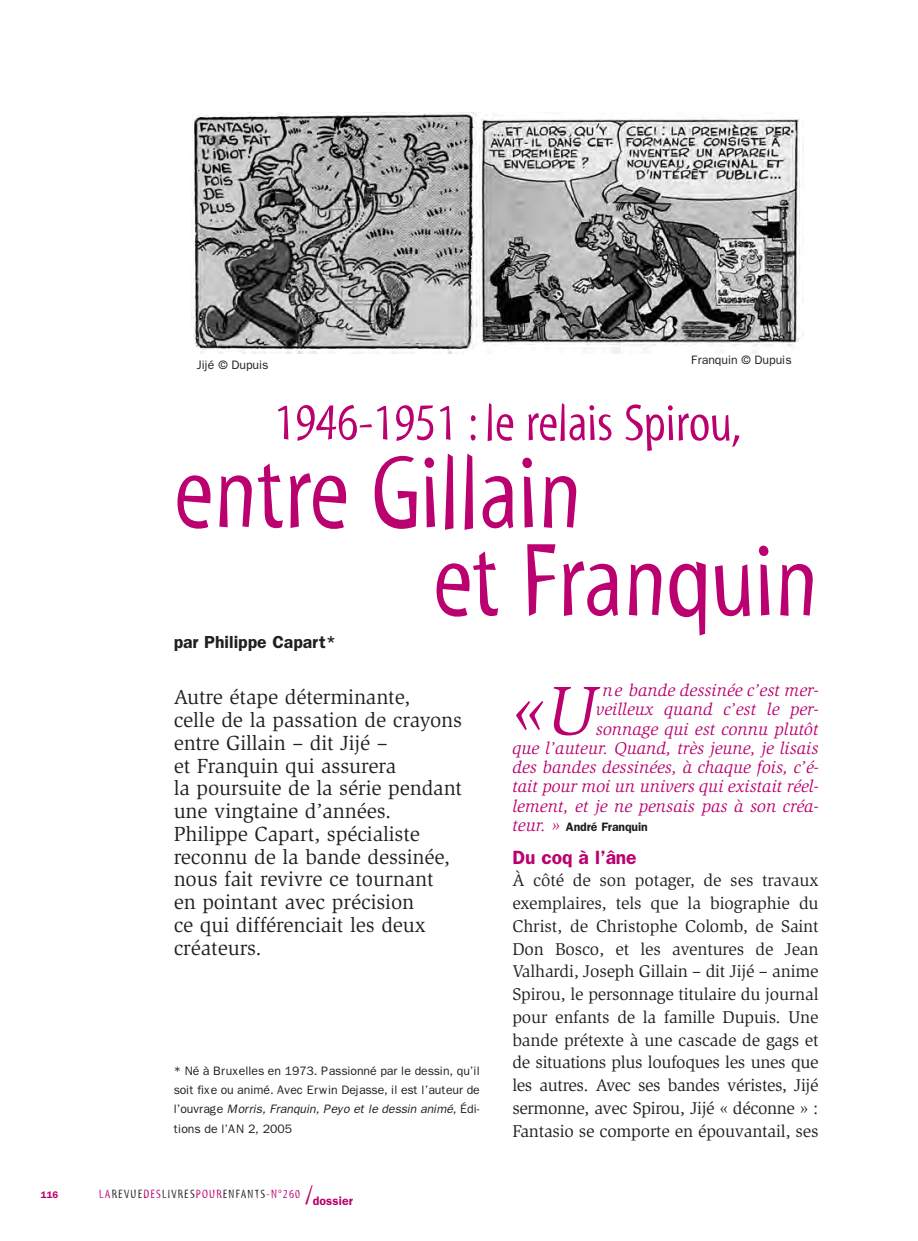
<style>
.page{position:relative;width:918px;height:1241px;background:#fff}
.page>*{position:absolute;margin:0;border:0;box-sizing:border-box;transform-origin:0 0}
.t1{font:105px/87.9px "Myriad Tilt";color:#bb016f}
.t2{font:italic 70.88px "Slimbach";color:#bb016f}
.t3{font:52.5px "Myriad Tilt";color:#bb016f}
.t4{font:21px/22.8px "Slimbach";letter-spacing:-.005em;color:#231f20}
.t5{font:600 19.25px "Franklin Gothic";letter-spacing:-.005em;color:#bb016f}
.t6{font:17.5px/22.8px "Slimbach";letter-spacing:-.01em;color:#231f20;text-align:justify}
.t7{font:italic 17.5px/19.2px "Slimbach";color:#bb016f;text-align:right}
.t8{font:600 17.5px "Franklin Gothic";color:#231f20}
.t9{font:12.25px/19.2px "Franklin Gothic";letter-spacing:-.005em;color:#231f20;text-align:justify}
.t10{font:12.25px "Myriad Tilt";letter-spacing:.1em;color:#231f20}
.t11{font:600 12.25px "Franklin Gothic";letter-spacing:-.005em;color:#231f20}
.t12{font:600 9.62px "Franklin Gothic";color:#bb016f}
.s1{font-family:"Slimbach";font-weight:400;font-style:italic;font-size:17.5px;color:#bb016f}
.s2{font-style:italic}
.s3{color:#bb016f}
.s4{font-size:26.25px;color:#bb016f}
.s5{font-family:"Franklin Gothic";font-weight:600;color:#bb016f}
</style>
<div class="page">
<img style="left:192px;top:113px;width:612px;height:240px">
<p class="t12" style="left:41px;top:1188px;width:19px">116</p>
<p class="t9" style="left:197px;top:355px;width:73px">Jijé © Dupuis</p>
<p class="t9" style="left:691px;top:350px;width:102px">Franquin © Dupuis</p>
<h3 class="t3" style="left:274px;top:403px;width:469px">1946-1951 : le relais Spirou,</h3>
<h1 class="t1" style="left:433px;top:456px;width:387px;text-indent:-259px">entre Gillain<br>et Franquin</h1>
<p class="t8" style="left:174px;top:631px;width:164px">par Philippe Capart*</p>
<h2 class="t2" style="left:512px;top:683px;width:85px">« U</h2>
<p class="t7" style="left:512px;top:681px;width:308px">ne bande dessinée c’est mer-<br>veilleux quand c’est le per-<br>sonnage qui est connu plutôt<br>que l’auteur. Quand, très jeune, je lisais des bandes dessinées, à chaque fois, c’é&shy;tait pour moi un univers qui existait réel&shy;lement, et je ne pensais pas à son créa-</p>
<p class="t11" style="left:512px;top:819px;width:137px"><span class="s1">teur. »</span> André Franquin</p>
<p class="t5" style="left:512px;top:845px;width:126px">Du coq à l’âne</p>
<p class="t6" style="left:512px;top:870px;width:308px">À côté de son potager, de ses travaux exemplaires, tels que la biographie du Christ, de Christophe Colomb, de Saint Don Bosco, et les aventures de Jean Valhardi, Joseph Gillain – dit Jijé – anime Spirou, le personnage titulaire du journal pour enfants de la famille Dupuis. Une bande prétexte à une cascade de gags et de situations plus loufoques les unes que les autres. Avec ses bandes véristes, Jijé sermonne, avec Spirou, Jijé « déconne » :<br>Fantasio se comporte en épouvantail, ses</p>
<p class="t4" style="left:174px;top:687px;width:290px">Autre étape déterminante,<br>celle de la passation de crayons entre Gillain – dit Jijé –<br>et Franquin qui assurera<br>la poursuite de la série pendant une vingtaine d’années.<br>Philippe Capart, spécialiste reconnu de la bande dessinée, nous fait revivre ce tournant<br>en pointant avec précision<br>ce qui différenciait les deux créateurs.</p>
<p class="t9" style="left:174px;top:1060px;width:308px">* Né à Bruxelles en 1973. Passionné par le dessin, qu’il soit fixe ou animé. Avec Erwin Dejasse, il est l’auteur de l’ouvrage <span class="s2">Morris, Franquin, Peyo et le dessin animé</span>, Édi&shy;tions de l’AN 2, 2005</p>
<p class="t10" style="left:99px;top:1188px;width:255px"><span class="s3">LA</span>REVUE<span class="s3">DES</span>LIVRES<span class="s3">POUR</span>ENFANTS<span class="s3">-N°260</span> <span class="s4">/</span><span class="s5">dossier</span></p>
</div>
